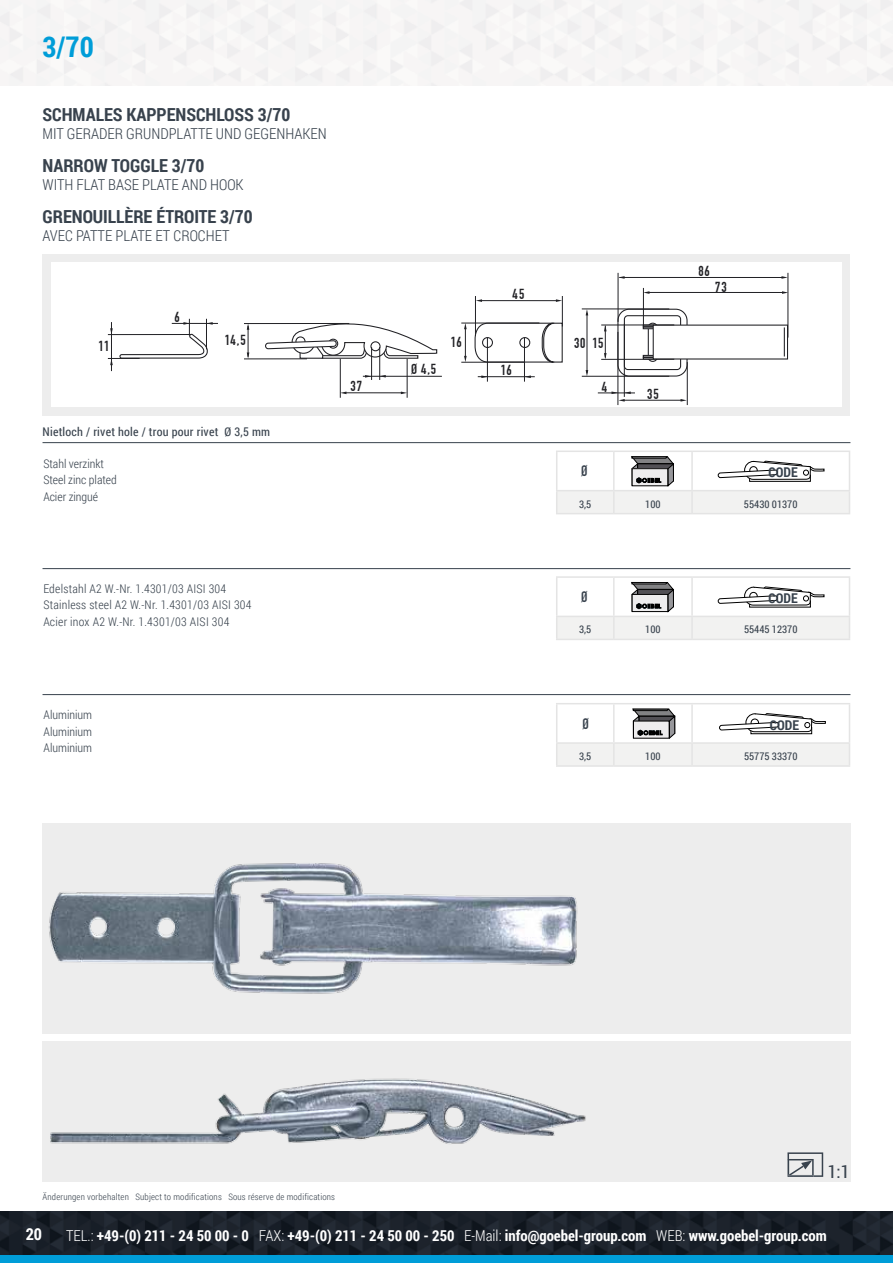
<style>
.page{position:relative;width:893px;height:1263px;background:#fff}
.page>*{position:absolute;margin:0;border:0;box-sizing:border-box;transform-origin:0 0}
.t1{font:700 28.5px "Roboto Condensed";color:#009dd8}
.t2{font:700 18px "Roboto Condensed";color:#38424d}
.t3{font:18px "Roboto Condensed";color:#38424d}
.t4{font:700 16.5px "Roboto Condensed";color:#fff}
.t5{font:700 15px "Roboto Condensed";color:#fff}
.t6{font:300 15px "Roboto Condensed";color:#38424d}
.t7{font:15px "DIN Engschrift";color:#38424d}
.t8{font:14.25px "DIN Engschrift";letter-spacing:.065em;color:#212125}
.t9{font:700 13.5px "Roboto Condensed";color:#38424d}
.t10{font:300 12px/16.5px "Roboto Condensed";letter-spacing:.015em;color:#38424d}
.t11{font:12px "Roboto Condensed";letter-spacing:.02em;color:#38424d}
.t12{font:10.5px "Roboto Condensed";color:#38424d}
.t13{font:300 9px "Roboto Condensed";letter-spacing:.02em;color:#38424d}
.s1{font-weight:300}
</style>
<div class="page">
<div style="left:0;top:1254px;width:893px;height:9px;background:#009dd8"></div>
<img style="left:0;top:1212px;width:893px;height:42px">
<div style="left:43px;top:823px;width:807px;height:210px;background:#ededed"></div>
<div style="left:43px;top:1042px;width:807px;height:140px;background:#ededed"></div>
<div style="left:43px;top:254px;width:807px;height:162px;background:#ededed"></div>
<div style="left:51px;top:263px;width:791px;height:144px;background:#fff"></div>
<hr style="left:43px;top:442px;width:807px;height:1px;background:#38424d">
<hr style="left:43px;top:568px;width:807px;height:1px;background:#38424d">
<hr style="left:43px;top:694px;width:807px;height:1px;background:#38424d">
<hr style="left:556px;top:450px;width:58px;height:2px;background:#e4e4e4">
<hr style="left:556px;top:452px;width:1px;height:38px;background:#e4e4e4">
<hr style="left:614px;top:450px;width:78px;height:2px;background:#e4e4e4">
<hr style="left:613px;top:452px;width:2px;height:38px;background:#e4e4e4">
<hr style="left:692px;top:450px;width:158px;height:2px;background:#e4e4e4">
<hr style="left:691px;top:452px;width:2px;height:38px;background:#e4e4e4">
<hr style="left:849px;top:452px;width:1px;height:38px;background:#e4e4e4">
<hr style="left:556px;top:576px;width:58px;height:2px;background:#e4e4e4">
<hr style="left:556px;top:578px;width:1px;height:38px;background:#e4e4e4">
<hr style="left:614px;top:576px;width:78px;height:2px;background:#e4e4e4">
<hr style="left:613px;top:578px;width:2px;height:38px;background:#e4e4e4">
<hr style="left:692px;top:576px;width:158px;height:2px;background:#e4e4e4">
<hr style="left:691px;top:578px;width:2px;height:38px;background:#e4e4e4">
<hr style="left:849px;top:578px;width:1px;height:38px;background:#e4e4e4">
<hr style="left:556px;top:639px;width:58px;height:1px;background:#e4e4e4">
<hr style="left:614px;top:639px;width:78px;height:1px;background:#e4e4e4">
<hr style="left:692px;top:639px;width:158px;height:1px;background:#e4e4e4">
<hr style="left:556px;top:703px;width:58px;height:1px;background:#e4e4e4">
<hr style="left:556px;top:704px;width:1px;height:38px;background:#e4e4e4">
<hr style="left:614px;top:703px;width:78px;height:1px;background:#e4e4e4">
<hr style="left:613px;top:704px;width:2px;height:38px;background:#e4e4e4">
<hr style="left:692px;top:703px;width:158px;height:1px;background:#e4e4e4">
<hr style="left:691px;top:704px;width:2px;height:38px;background:#e4e4e4">
<hr style="left:849px;top:704px;width:1px;height:38px;background:#e4e4e4">
<hr style="left:556px;top:765px;width:58px;height:2px;background:#e4e4e4">
<hr style="left:614px;top:765px;width:78px;height:2px;background:#e4e4e4">
<hr style="left:692px;top:765px;width:158px;height:2px;background:#e4e4e4">
<svg style="left:787px;top:1152px;width:36px;height:25px"></svg>
<svg style="left:556px;top:456px;width:294px;height:58px"></svg>
<svg style="left:556px;top:582px;width:294px;height:57px"></svg>
<svg style="left:556px;top:709px;width:294px;height:56px"></svg>
<svg style="left:474px;top:322px;width:89px;height:41px"></svg>
<svg style="left:264px;top:323px;width:174px;height:36px"></svg>
<svg style="left:617px;top:308px;width:71px;height:69px"></svg>
<div style="left:653px;top:325px;width:134px;height:34px;background:#fff"></div>
<svg style="left:784px;top:327px;width:1px;height:29px"></svg>
<hr style="left:587px;top:313px;width:1px;height:60px;background:#212125">
<hr style="left:619px;top:277px;width:163px;height:1px;background:#212125">
<hr style="left:788px;top:273px;width:1px;height:65px;background:#212125">
<hr style="left:618px;top:273px;width:1px;height:49px;background:#212125">
<hr style="left:643px;top:288px;width:1px;height:39px;background:#212125">
<hr style="left:687px;top:362px;width:1px;height:43px;background:#212125">
<hr style="left:618px;top:332px;width:1px;height:73px;background:#212125">
<hr style="left:582px;top:309px;width:87px;height:1px;background:#212125">
<hr style="left:582px;top:376px;width:87px;height:1px;background:#212125">
<hr style="left:624px;top:324px;width:1px;height:73px;background:#212125">
<hr style="left:111px;top:322px;width:1px;height:49px;background:#212125">
<hr style="left:648px;top:292px;width:136px;height:1px;background:#212125">
<hr style="left:623px;top:400px;width:59px;height:1px;background:#212125">
<hr style="left:598px;top:393px;width:37px;height:1px;background:#212125">
<svg style="left:618px;top:276px;width:7px;height:3px"></svg>
<svg style="left:781px;top:276px;width:7px;height:3px"></svg>
<svg style="left:782px;top:291px;width:6px;height:3px"></svg>
<svg style="left:643px;top:291px;width:6px;height:3px"></svg>
<svg style="left:611px;top:391px;width:20px;height:11px"></svg>
<svg style="left:680px;top:399px;width:7px;height:3px"></svg>
<hr style="left:108px;top:334px;width:82px;height:1px;background:#212125">
<hr style="left:481px;top:300px;width:76px;height:1px;background:#212125">
<hr style="left:562px;top:296px;width:1px;height:30px;background:#212125">
<hr style="left:475px;top:296px;width:1px;height:40px;background:#212125">
<svg style="left:476px;top:299px;width:6px;height:3px"></svg>
<svg style="left:556px;top:299px;width:6px;height:3px"></svg>
<hr style="left:108px;top:358px;width:32px;height:1px;background:#212125">
<hr style="left:605px;top:326px;width:1px;height:32px;background:#212125">
<hr style="left:601px;top:325px;width:73px;height:1px;background:#212125">
<svg style="left:604px;top:353px;width:3px;height:6px"></svg>
<hr style="left:601px;top:359px;width:73px;height:1px;background:#212125">
<hr style="left:248px;top:326px;width:1px;height:31px;background:#212125">
<hr style="left:244px;top:323px;width:105px;height:1px;background:#212125">
<svg style="left:247px;top:352px;width:2px;height:7px"></svg>
<hr style="left:244px;top:359px;width:63px;height:1px;background:#212125">
<hr style="left:465px;top:328px;width:1px;height:30px;background:#212125">
<hr style="left:461px;top:323px;width:78px;height:1px;background:#212125">
<svg style="left:464px;top:323px;width:3px;height:6px"></svg>
<svg style="left:464px;top:356px;width:3px;height:6px"></svg>
<hr style="left:461px;top:362px;width:63px;height:1px;background:#212125">
<hr style="left:172px;top:323px;width:46px;height:1px;background:#212125">
<svg style="left:119px;top:319px;width:94px;height:40px"></svg>
<hr style="left:478px;top:376px;width:57px;height:1px;background:#212125">
<hr style="left:487px;top:338px;width:1px;height:44px;background:#212125">
<svg style="left:481px;top:375px;width:7px;height:3px"></svg>
<hr style="left:524px;top:338px;width:1px;height:44px;background:#212125">
<hr style="left:345px;top:392px;width:57px;height:1px;background:#212125">
<hr style="left:340px;top:359px;width:1px;height:39px;background:#212125">
<hr style="left:407px;top:359px;width:1px;height:39px;background:#212125">
<hr style="left:379px;top:347px;width:1px;height:33px;background:#212125">
<hr style="left:371px;top:347px;width:1px;height:33px;background:#212125">
<hr style="left:363px;top:376px;width:79px;height:1px;background:#212125">
<svg style="left:379px;top:375px;width:7px;height:3px"></svg>
<img style="left:49px;top:863px;width:529px;height:131px">
<img style="left:50px;top:1078px;width:536px;height:66px">
<h1 class="t1" style="left:43px;top:27px;width:53px">3/70</h1>
<h2 class="t2" style="left:43px;top:102px;width:249px">SCHMALES KAPPENSCHLOSS 3/70</h2>
<p class="t6" style="left:43px;top:123px;width:286px">MIT GERADER GRUNDPLATTE UND GEGENHAKEN</p>
<h2 class="t2" style="left:43px;top:153px;width:163px">NARROW TOGGLE 3/70</h2>
<p class="t6" style="left:43px;top:174px;width:203px">WITH FLAT BASE PLATE AND HOOK</p>
<h2 class="t2" style="left:43px;top:204px;width:212px">GRENOUILLÈRE ÉTROITE 3/70</h2>
<p class="t6" style="left:43px;top:225px;width:189px">AVEC PATTE PLATE ET CROCHET</p>
<p class="t8" style="left:175px;top:308px;width:7px">6</p>
<p class="t8" style="left:513px;top:286px;width:13px">45</p>
<p class="t8" style="left:99px;top:337px;width:12px">11</p>
<p class="t8" style="left:225px;top:332px;width:22px">14,5</p>
<p class="t8" style="left:451px;top:334px;width:12px">16</p>
<p class="t8" style="left:592px;top:334px;width:12px">15</p>
<p class="t8" style="left:574px;top:334px;width:13px">30</p>
<p class="t8" style="left:350px;top:378px;width:13px">37</p>
<p class="t8" style="left:411px;top:361px;width:27px">Ø 4,5</p>
<p class="t8" style="left:501px;top:362px;width:12px">16</p>
<p class="t8" style="left:602px;top:378px;width:7px">4</p>
<p class="t11" style="left:43px;top:423px;width:229px">Nietloch / rivet hole / trou pour rivet Ø 3,5 mm</p>
<p class="t8" style="left:647px;top:386px;width:13px">35</p>
<p class="t8" style="left:698px;top:263px;width:13px">86</p>
<p class="t8" style="left:715px;top:278px;width:13px">73</p>
<p class="t10" style="left:43px;top:455px;width:75px">Stahl verzinkt<br>Steel zinc plated<br>Acier zingué</p>
<p class="t10" style="left:43px;top:580px;width:210px">Edelstahl A2 W.-Nr. 1.4301/03 AISI 304<br>Stainless steel A2 W.-Nr. 1.4301/03 AISI 304<br>Acier inox A2 W.-Nr. 1.4301/03 AISI 304</p>
<p class="t10" style="left:44px;top:706px;width:50px;text-align:justify">Aluminium Aluminium Aluminium</p>
<p class="t13" style="left:43px;top:1191px;width:294px">Änderungen vorbehalten Subject to modifications Sous réserve de modifications</p>
<p class="t7" style="left:581px;top:462px;width:8px">Ø</p>
<p class="t9" style="left:769px;top:463px;width:31px">CODE</p>
<p class="t12" style="left:579px;top:497px;width:14px">3,5</p>
<p class="t12" style="left:645px;top:497px;width:17px">100</p>
<p class="t12" style="left:744px;top:497px;width:55px">55430 01370</p>
<p class="t7" style="left:581px;top:588px;width:8px">Ø</p>
<p class="t9" style="left:769px;top:589px;width:31px">CODE</p>
<p class="t12" style="left:579px;top:622px;width:14px">3,5</p>
<p class="t12" style="left:645px;top:622px;width:17px">100</p>
<p class="t12" style="left:744px;top:622px;width:55px">55445 12370</p>
<p class="t7" style="left:583px;top:715px;width:8px">Ø</p>
<p class="t9" style="left:770px;top:715px;width:31px">CODE</p>
<p class="t12" style="left:579px;top:749px;width:14px">3,5</p>
<p class="t12" style="left:645px;top:749px;width:17px">100</p>
<p class="t12" style="left:744px;top:749px;width:55px">55775 33370</p>
<h2 class="t3" style="left:828px;top:1159px;width:23px">1:1</h2>
<h3 class="t4" style="left:26px;top:1222px;width:18px">20</h3>
<p class="t5" style="left:66px;top:1225px;width:762px"><span class="s1">TEL.:</span> +49-(0) 211 - 24 50 00 - 0 <span class="s1">FAX:</span> +49-(0) 211 - 24 50 00 - 250 <span class="s1">E-Mail:</span> info@goebel-group.com <span class="s1">WEB:</span> www.goebel-group.com</p>
</div>
